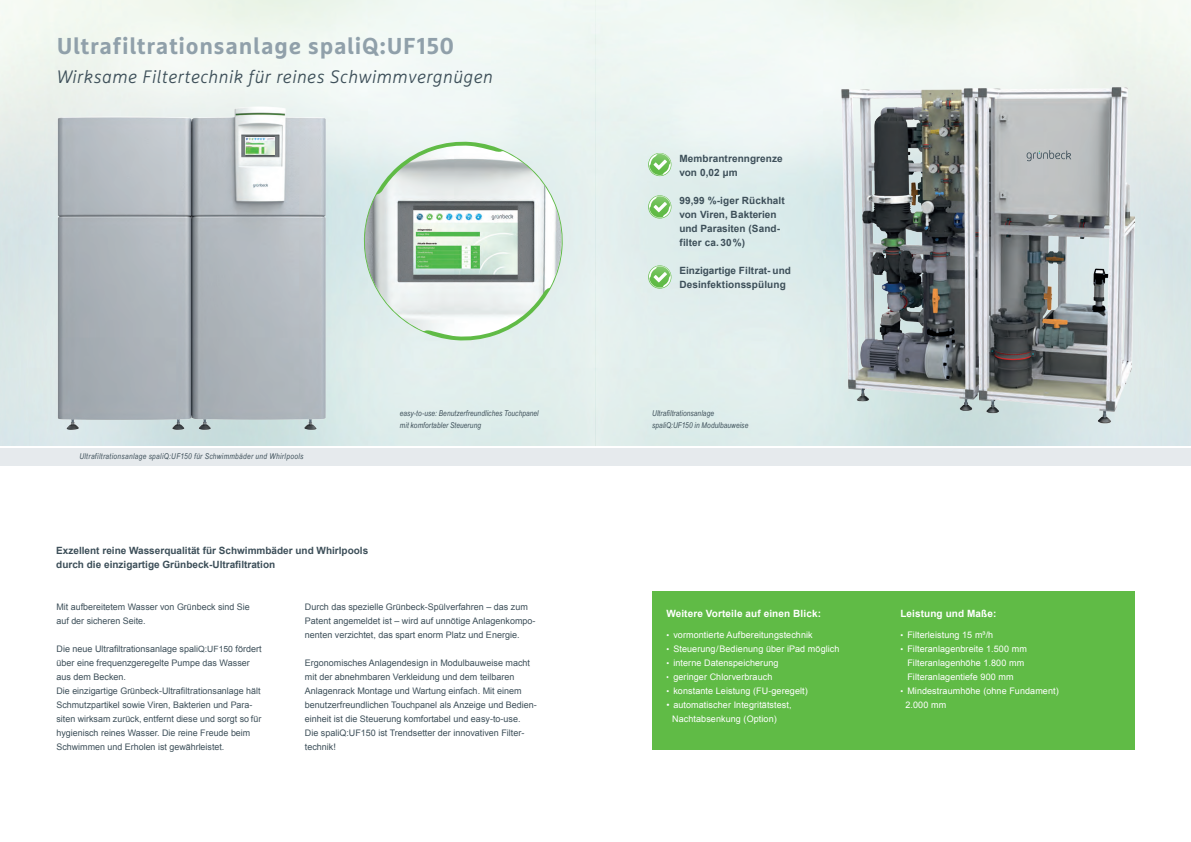
<style>
.page{position:relative;width:1191px;height:842px;background:#fff}
.page>*{position:absolute;margin:0;border:0;box-sizing:border-box;transform-origin:0 0}
.t1{font:700 23px "Marselis Pro";letter-spacing:.03em;color:#90a0aa}
.t2{font:italic 300 18px "Marselis Pro";letter-spacing:.03em;color:#3d4f59}
.t3{font:700 10px/14px "Arial";color:#3d4f59}
.t4{font:700 10px "Arial";letter-spacing:.01em;color:#fff}
.t5{font:9px/14px "Arial";color:#3d4f59}
.t6{font:9px/14px "Arial";letter-spacing:.01em;color:#fff}
.t7{font:italic 8px/12px "Arial Narrow";letter-spacing:.015em;color:#3d4f59}
.t8{font:italic 8px "Arial Narrow";letter-spacing:.04em;color:#3d4f59}
.s1{font-size:8.6px}
.s2{font-size:8px}
.s3{font-family:"Arial Narrow";font-size:8px}
</style>
<div class="page">
<div style="left:0;top:448px;width:1191px;height:17px;background:#e6eaed"></div>
<img style="left:55px;top:92px;width:275px;height:351px">
<img style="left:799px;top:54px;width:360px;height:392px">
<svg style="left:1026px;top:150px;width:45px;height:11px"></svg>
<img style="left:245px;top:137px;width:29px;height:18px">
<div style="left:652px;top:591px;width:482px;height:159px;background:#60bb46"></div>
<svg style="left:647px;top:152px;width:25px;height:25px"></svg>
<svg style="left:647px;top:194px;width:25px;height:25px"></svg>
<svg style="left:647px;top:264px;width:25px;height:25px"></svg>
<svg style="left:361px;top:141px;width:204px;height:200px"></svg>
<h1 class="t1" style="left:57px;top:32px;width:399px">Ultrafiltrationsanlage spaliQ:UF150</h1>
<h2 class="t2" style="left:57px;top:66px;width:438px">Wirksame Filtertechnik für reines Schwimmvergnügen</h2>
<p class="t8" style="left:79px;top:450px;width:225px">Ultrafiltrationsanlage spaliQ:UF150 für Schwimmbäder und Whirlpools</p>
<p class="t7" style="left:400px;top:407px;width:140px">easy-to-use: Benutzerfreundliches Touchpanel mit komfortabler Steuerung</p>
<p class="t3" style="left:56px;top:544px;width:313px">Exzellent reine Wasserqualität für Schwimmbäder und Whirlpools durch die einzigartige Grünbeck-Ultrafiltration</p>
<p class="t5" style="left:56px;top:600px;width:195px">Mit aufbereitetem Wasser von Grünbeck sind Sie auf der sicheren Seite.</p>
<p class="t5" style="left:56px;top:642px;width:206px">Die neue Ultrafiltrationsanlage spali<span class="s1">Q:UF150</span> fördert über eine frequenzgeregelte Pumpe das Wasser aus dem Becken.<br>Die einzigartige Grünbeck-Ultrafiltrationsanlage hält Schmutzpartikel sowie Viren, Bakterien und Para&shy;siten wirksam zurück, entfernt diese und sorgt so für hygienisch reines Wasser. Die reine Freude beim Schwimmen und Erholen ist gewährleistet.</p>
<p class="t5" style="left:305px;top:600px;width:232px">Durch das spezielle Grünbeck-Spülverfahren – das zum<br>Patent angemeldet ist – wird auf unnötige Anlagenkompo&shy;nenten verzichtet, das spart enorm Platz und Energie.</p>
<p class="t5" style="left:305px;top:656px;width:233px">Ergonomisches Anlagendesign in Modulbauweise macht mit der abnehmbaren Verkleidung und dem teilbaren Anlagenrack Montage und Wartung einfach. Mit einem benutzerfreundlichen Touchpanel als Anzeige und Bedien&shy;einheit ist die Steuerung komfortabel und easy-to-use.<br>Die spaliQ:UF150 ist Trendsetter der innovativen Filter&shy;technik!</p>
<p class="t3" style="left:679px;top:152px;width:105px">Membrantrenngrenze von 0,02 µm</p>
<p class="t3" style="left:679px;top:194px;width:107px">99,99 %-iger Rückhalt von Viren, Bakterien und Parasiten (Sand&shy;filter ca. 30%)</p>
<p class="t3" style="left:679px;top:264px;width:113px">Einzigartige Filtrat- und<br>Desinfektionsspülung</p>
<p class="t7" style="left:652px;top:407px;width:98px">Ultrafiltrationsanlage spaliQ:UF150 in Modulbauweise</p>
<p class="t4" style="left:666px;top:607px;width:156px">Weitere Vorteile auf einen Blick:</p>
<p class="t6" style="left:666px;top:628px;width:148px"><span class="s2">•</span> vormontierte Aufbereitungstechnik</p>
<p class="t6" style="left:666px;top:642px;width:175px"><span class="s2">•</span> Steuerung/Bedienung über iPad möglich</p>
<p class="t6" style="left:666px;top:656px;width:114px"><span class="s2">•</span> interne Datenspeicherung</p>
<p class="t6" style="left:666px;top:670px;width:108px"><span class="s3">•</span> geringer Chlorverbrauch</p>
<p class="t6" style="left:666px;top:684px;width:143px"><span class="s2">•</span> konstante Leistung (FU-geregelt)</p>
<p class="t6" style="left:672px;top:698px;width:121px;text-indent:-6px">• automatischer Integritätstest,<br>Nachtabsenkung (Option)</p>
<p class="t4" style="left:900px;top:607px;width:98px">Leistung und Maße:</p>
<p class="t6" style="left:900px;top:628px;width:94px"><span class="s2">•</span> Filterleistung 15 m³/h</p>
<p class="t6" style="left:907px;top:642px;width:121px;text-indent:-7px"><span class="s2">•</span> Filteranlagenbreite 1.500 mm<br>Filteranlagenhöhe 1.800 mm<br>Filteranlagentiefe 900 mm</p>
<p class="t6" style="left:905px;top:684px;width:155px;text-indent:-5px"><span class="s2">•</span> Mindestraumhöhe (ohne Fundament)<br>2.000 mm</p>
</div>
